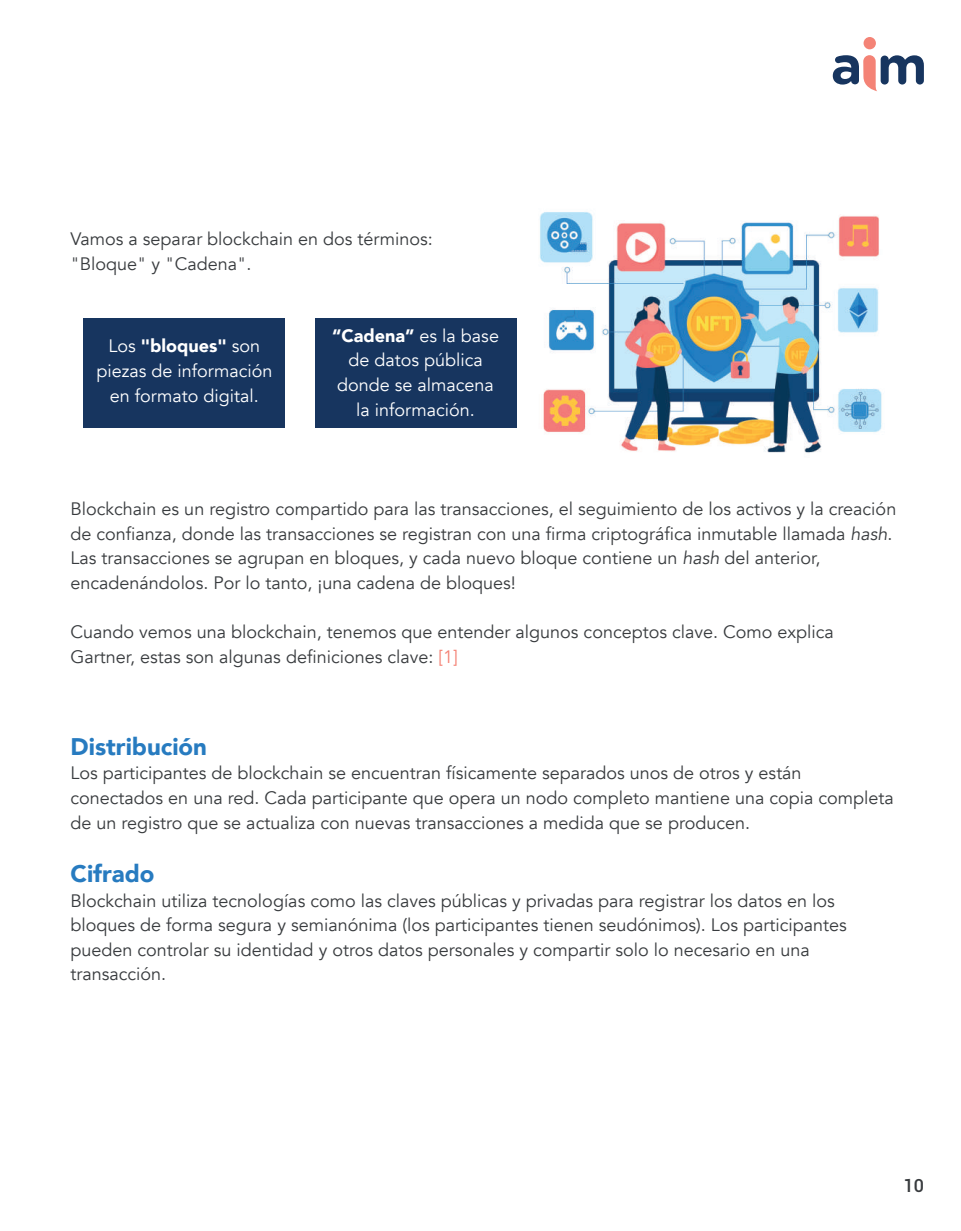
<style>
.page{position:relative;width:961px;height:1231px;background:#fff}
.page>*{position:absolute;margin:0;border:0;box-sizing:border-box;transform-origin:0 0}
.t1{font:900 24px "Avenir";color:#277bc0}
.t2{font:18px/24.6px "Avenir";color:#383b3e}
.t3{font:18px/24.6px "Avenir";color:#fff;text-align:center}
.t4{font:500 18px "Roboto";color:#383b3e}
.s1{font-weight:900}
.s2{font-style:italic}
.s3{color:#f48376}
</style>
<div class="page">
<img style="left:516px;top:212px;width:366px;height:241px">
<div style="left:83px;top:318px;width:202px;height:110px;background:#17355f"></div>
<div style="left:315px;top:318px;width:201px;height:110px;background:#17355f"></div>
<div style="left:863px;top:37px;width:12px;height:12px;background:#f48376;border-radius:50%"></div>
<svg style="left:832px;top:55px;width:91px;height:36px"></svg>
<p class="t2" style="left:71px;top:227px;width:364px">Vamos a separar blockchain en dos términos: "Bloque" y "Cadena".</p>
<p class="t3" style="left:96px;top:334px;width:178px">Los <span class="s1">"bloques"</span> son piezas de información en formato digital.</p>
<p class="t3" style="left:332px;top:324px;width:168px"><span class="s1">“Cadena”</span> es la base de datos pública donde se almacena la información.</p>
<p class="t2" style="left:71px;top:497px;width:827px">Blockchain es un registro compartido para las transacciones, el seguimiento de los activos y la creación de confianza, donde las transacciones se registran con una firma criptográfica inmutable llamada <span class="s2">hash</span>.<br>Las transacciones se agrupan en bloques, y cada nuevo bloque contiene un <span class="s2">hash</span> del anterior, encadenándolos. Por lo tanto, ¡una cadena de bloques!</p>
<p class="t2" style="left:71px;top:620px;width:764px">Cuando vemos una blockchain, tenemos que entender algunos conceptos clave. Como explica<br>Gartner, estas son algunas definiciones clave: <span class="s3">[1]</span></p>
<h1 class="t1" style="left:71px;top:726px;width:138px">Distribución</h1>
<p class="t2" style="left:71px;top:761px;width:824px">Los participantes de blockchain se encuentran físicamente separados unos de otros y están conectados en una red. Cada participante que opera un nodo completo mantiene una copia completa de un registro que se actualiza con nuevas transacciones a medida que se producen.</p>
<h1 class="t1" style="left:71px;top:853px;width:85px">Cifrado</h1>
<p class="t2" style="left:71px;top:888px;width:778px">Blockchain utiliza tecnologías como las claves públicas y privadas para registrar los datos en los bloques de forma segura y semianónima (los participantes tienen seudónimos). Los participantes pueden controlar su identidad y otros datos personales y compartir solo lo necesario en una transacción.</p>
<p class="t4" style="left:903px;top:1172px;width:22px">10</p>
</div>
